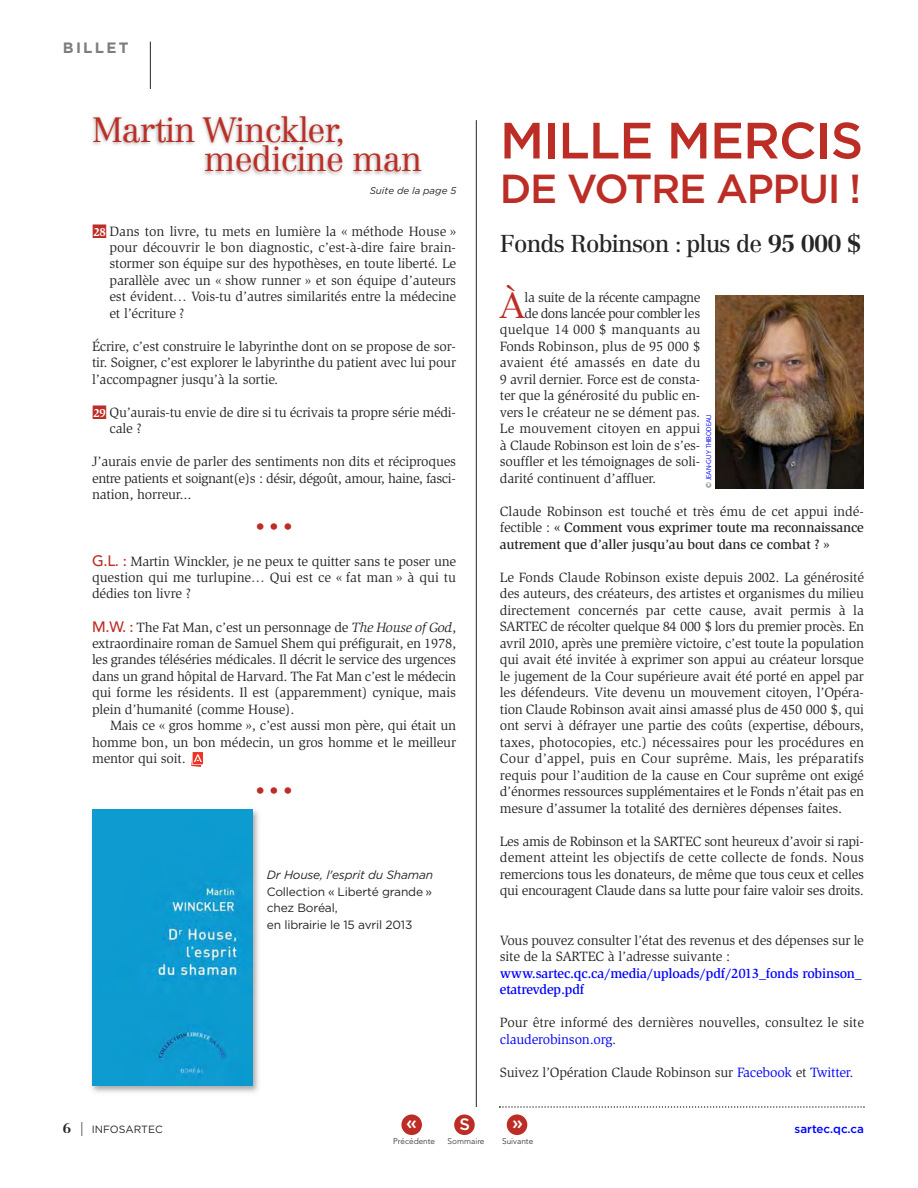
<style>
.page{position:relative;width:918px;height:1188px;background:#fff}
.page>*{position:absolute;margin:0;border:0;box-sizing:border-box;transform-origin:0 0}
.t1{font:500 51px "Gotham";letter-spacing:-.02em;color:#bc2e25}
.t2{font:500 40.5px "Gotham";letter-spacing:-.03em;color:#bc2e25}
.t3{font:300 35.55px "Centennial LT Std";color:#bc2e25}
.t4{font:300 34.5px/29.2px "Centennial LT Std";letter-spacing:-.025em;color:#bc2e25}
.t5{font:24px "Centennial LT Std";letter-spacing:-.035em;color:#272627}
.t6{font:18px "Slimbach Std";color:#bc2e25}
.t7{font:500 18px "Gotham";color:#fff}
.t8{font:500 16.5px "Gotham";color:#fff}
.t9{font:700 15px "Gotham";letter-spacing:.15em;color:#7d7d7d}
.t10{font:13.8px/16.5px "Slimbach Std";letter-spacing:-.015em;color:#272627;text-align:justify}
.t11{font:500 13.8px/16.5px "Slimbach Std";letter-spacing:-.015em;color:#272627;text-align:justify}
.t12{font:500 13.8px/16.5px "Slimbach Std";letter-spacing:-.015em;color:#00f}
.t13{font:13.8px "Slimbach Std";letter-spacing:.005em;color:#272627}
.t14{font:13.8px "Slimbach Std";letter-spacing:-.035em;color:#272627}
.t15{font:13.8px "Slimbach Std";letter-spacing:-.045em;color:#272627}
.t16{font:13.8px "Slimbach Std";letter-spacing:.01em;color:#272627}
.t17{font:12px/16.5px "Gotham";letter-spacing:-.015em;color:#272627}
.t18{font:italic 12px "Gotham";letter-spacing:-.015em;color:#272627}
.t19{font:500 11.7px "Gotham";color:#00f}
.t20{font:10.5px "Gotham";color:#272627}
.t21{font:italic 9.75px "Gotham";color:#272627}
.t22{font:300 8.25px "Avenir";color:#272627}
.t23{font:6.75px "Quebec";letter-spacing:.01em;color:#00f}
.s1{color:#bc2e25}
.s2{font-weight:700;font-size:12px;color:#fff}
.s3{font-family:"Avenir";font-weight:500;font-size:15px;color:#bc2e25}
.s4{font-style:italic}
.s5{font-weight:700}
.s6{font-weight:400}
.s7{color:#00f}
.s8{color:#272627}
.s9{font-family:"Centennial LT Std";font-weight:700;font-size:13.5px}
.s10{font-weight:300;font-size:15px}
</style>
<div class="page">
<div style="left:507px;top:1115px;width:20px;height:20px;background:#bc2e25;border-radius:50%"></div>
<div style="left:401px;top:1115px;width:21px;height:20px;background:#bc2e25;border-radius:50%"></div>
<div style="left:454px;top:1115px;width:21px;height:20px;background:#bc2e25;border-radius:50%"></div>
<hr style="left:150px;top:42px;width:1px;height:47px;background:#272627">
<svg style="left:191px;top:752px;width:12px;height:15px"></svg>
<img style="left:92px;top:115px;width:329px;height:60px">
<img style="left:91px;top:809px;width:168px;height:284px">
<img style="left:92px;top:809px;width:160px;height:277px">
<hr style="left:476px;top:120px;width:1px;height:987px;background:#272627">
<svg style="left:499px;top:1106px;width:366px;height:2px"></svg>
<img style="left:715px;top:295px;width:149px;height:194px">
<p class="t9" style="left:63px;top:42px;width:67px">BILLET</p>
<h3 class="t4" style="left:204px;top:118px;width:219px;text-indent:-112px">Martin Winckler, medicine man</h3>
<p class="t21" style="left:370px;top:187px;width:88px">Suite de la page 5</p>
<p class="t10" style="left:110px;top:224px;width:348px;text-indent:-17px"><span class="s1">■</span><span class="s2">28</span> Dans ton livre, tu mets en lumière la « méthode House » pour découvrir le bon diagnostic, c’est-à-dire faire brain&shy;stormer son équipe sur des hypothèses, en toute liberté. Le parallèle avec un « show runner » et son équipe d’auteurs est évident… Vois-tu d’autres similarités entre la médecine et l’écriture ?</p>
<p class="t10" style="left:92px;top:339px;width:366px">Écrire, c’est construire le labyrinthe dont on se propose de sor&shy;tir. Soigner, c’est explorer le labyrinthe du patient avec lui pour l’accompagner jusqu’à la sortie.</p>
<p class="t10" style="left:110px;top:405px;width:348px;text-indent:-17px"><span class="s1">■</span><span class="s2">29</span> Qu’aurais-tu envie de dire si tu écrivais ta propre série médi&shy;cale ?</p>
<p class="t10" style="left:92px;top:455px;width:366px">J’aurais envie de parler des sentiments non dits et réciproques entre patients et soignant(e)s : désir, dégoût, amour, haine, fasci - nation, horreur...</p>
<h3 class="t6" style="left:256px;top:520px;width:38px">• • •</h3>
<p class="t10" style="left:92px;top:554px;width:366px"><span class="s3">G.L. :</span> Martin Winckler, je ne peux te quitter sans te poser une question qui me turlupine… Qui est ce « fat man » à qui tu dédies ton livre ?</p>
<p class="t10" style="left:92px;top:620px;width:366px"><span class="s3">M.W. :</span> The Fat Man, c’est un personnage de <span class="s4">The House of God</span>, extraordinaire roman de Samuel Shem qui préfigurait, en 1978, les grandes téléséries médicales. Il décrit le service des urgences dans un grand hôpital de Harvard. The Fat Man c’est le médecin qui forme les résidents. Il est (apparemment) cynique, mais plein d’humanité (comme House).</p>
<p class="t10" style="left:92px;top:719px;width:366px;text-indent:18px">Mais ce « gros homme », c’est aussi mon père, qui était un homme bon, un bon médecin, un gros homme et le meilleur mentor qui soit.</p>
<h3 class="t6" style="left:256px;top:784px;width:38px">• • •</h3>
<p class="t18" style="left:267px;top:870px;width:168px">Dr House, l'esprit du Shaman</p>
<p class="t17" style="left:267px;top:884px;width:167px">Collection « Liberté grande » chez Boréal,<br>en librairie le 15 avril 2013</p>
<h1 class="t1" style="left:500px;top:121px;width:365px">MILLE MERCIS</h1>
<h2 class="t2" style="left:500px;top:174px;width:363px">DE VOTRE APPUI !</h2>
<h3 class="t5" style="left:500px;top:234px;width:363px">Fonds Robinson : plus de <span class="s5">95 000 $</span></h3>
<h3 class="t3" style="left:500px;top:292px;width:27px">À</h3>
<p class="t14" style="left:525px;top:292px;width:177px">la suite de la récente campagne</p>
<p class="t15" style="left:525px;top:308px;width:177px">de dons lancée pour combler les</p>
<p class="t16" style="left:500px;top:325px;width:202px">quelque 14 000 $ manquants au</p>
<p class="t10" style="left:500px;top:339px;width:202px">Fonds Robinson, plus de 95 000 $</p>
<p class="t13" style="left:500px;top:358px;width:202px">avaient été amassés en date du</p>
<p class="t10" style="left:500px;top:372px;width:202px">9 avril dernier. Force est de cons ta -</p>
<p class="t10" style="left:500px;top:389px;width:202px">ter que la générosité du public en-</p>
<p class="t10" style="left:500px;top:405px;width:202px">vers le créateur ne se dément pas.</p>
<p class="t13" style="left:500px;top:424px;width:202px">Le mou vement citoyen en appui</p>
<p class="t10" style="left:500px;top:438px;width:202px">à Claude Robinson est loin de s’es-</p>
<p class="t10" style="left:500px;top:455px;width:202px">souffler et les témoignages de soli-</p>
<p class="t10" style="left:500px;top:471px;width:158px">darité continuent d’affluer.</p>
<p class="t11" style="left:500px;top:504px;width:366px"><span class="s6">Claude Robinson est touché et très ému de cet appui indé&shy;fectible :</span> « Comment vous exprimer toute ma reconnaissance autrement que d’aller jusqu’au bout dans ce combat ? »</p>
<p class="t10" style="left:500px;top:570px;width:366px">Le Fonds Claude Robinson existe depuis 2002. La générosité des auteurs, des créateurs, des artistes et organismes du milieu directement concernés par cette cause, avait permis à la SARTEC de récolter quelque 84 000 $ lors du premier procès. En avril 2010, après une première victoire, c’est toute la population qui avait été invitée à exprimer son appui au créateur lorsque le jugement de la Cour supérieure avait été porté en appel par les défendeurs. Vite devenu un mouvement citoyen, l’Opéra&shy;tion Claude Robinson avait ainsi amassé plus de 450 000 $, qui ont servi à défrayer une partie des coûts (expertise, débours, taxes, photocopies, etc.) nécessaires pour les procédures en Cour d’appel, puis en Cour suprême. Mais, les préparatifs requis pour l’audition de la cause en Cour suprême ont exigé d’énormes ressources supplémentaires et le Fonds n’était pas en mesure d’assumer la totalité des dernières dépenses faites.</p>
<p class="t10" style="left:500px;top:834px;width:366px">Les amis de Robinson et la SARTEC sont heureux d’avoir si rapi&shy;dement atteint les objectifs de cette collecte de fonds. Nous remercions tous les donateurs, de même que tous ceux et celles qui encouragent Claude dans sa lutte pour faire valoir ses droits.</p>
<p class="t10" style="left:500px;top:933px;width:366px">Vous pouvez consulter l’état des revenus et des dépenses sur le site de la SARTEC à l’adresse suivante :</p>
<p class="t12" style="left:500px;top:966px;width:363px">www.sartec.qc.ca/media/uploads/pdf/2013_fonds robinson_ etatrevdep.pdf</p>
<p class="t10" style="left:500px;top:1016px;width:366px">Pour être informé des dernières nouvelles, consultez le site <span class="s7">clauderobinson.org</span>.</p>
<p class="t10" style="left:500px;top:1065px;width:355px">Suivez l’Opération Claude Robinson sur <span class="s7">Facebook</span> et <span class="s7">Twitter</span>.</p>
<p class="t23" style="left:706px;top:488px;width:75px;rotate:-90deg"><span class="s8">©</span> JEAN-GUY THIBODEAU</p>
<p class="t8" style="left:459px;top:1118px;width:12px">S</p>
<p class="t22" style="left:448px;top:1138px;width:38px">Sommaire</p>
<p class="t20" style="left:63px;top:1125px;width:101px"><span class="s9">6</span> <span class="s10">|</span> INFOSARTEC</p>
<h3 class="t7" style="left:512px;top:1116px;width:12px">»</h3>
<h3 class="t7" style="left:406px;top:1116px;width:12px">«</h3>
<p class="t22" style="left:393px;top:1138px;width:44px">Précédente</p>
<p class="t22" style="left:502px;top:1138px;width:33px">Suivante</p>
<p class="t19" style="left:795px;top:1124px;width:71px">sartec.qc.ca</p>
</div>
